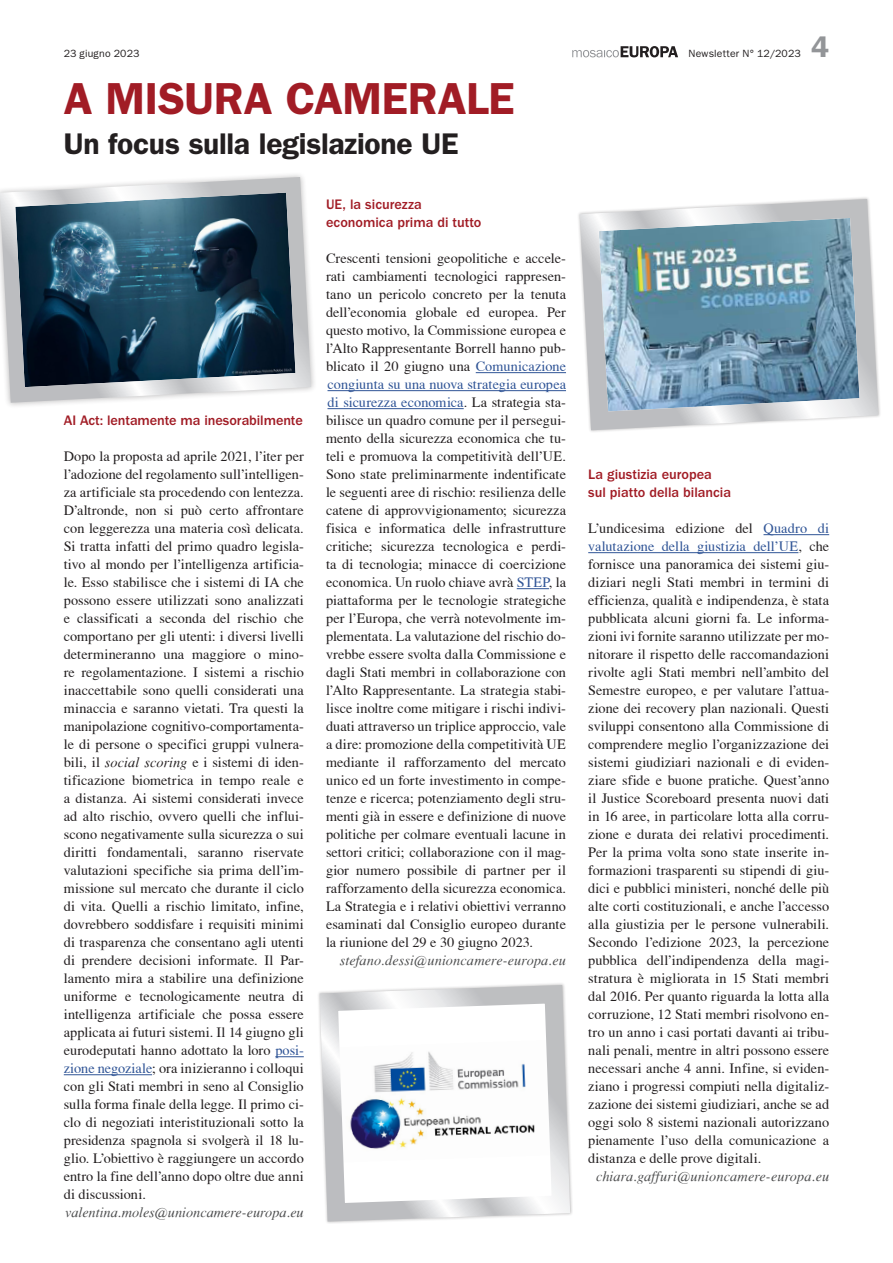
<style>
.page{position:relative;width:893px;height:1263px;background:#fff}
.page>*{position:absolute;margin:0;border:0;box-sizing:border-box;transform-origin:0 0}
.Titel_30{font:600 45px "ITC Franklin Gothic Std";letter-spacing:-.01em;color:#a11c25}
.Untertitel_20{font:600 30px "ITC Franklin Gothic Std";letter-spacing:-.01em;color:#231f20}
.t1{font:600 30px "ITC Franklin Gothic Std";color:#939598}
.Grundschrift{font:14.25px/18px "T Acc LAD";letter-spacing:.005em;color:#231f20;text-align:justify}
.Zwischentitel{font:500 14.25px/18px "ITC Franklin Gothic Std";color:#a11c25}
.Autor{font:14.25px "T Acc LAD Italic";letter-spacing:.005em;color:#4b4c4d}
.t2{font:10.5px "Franklin Gothic";letter-spacing:.015em;color:#231f20}
.s1{font-family:"T Acc LAD Italic"}
.s2{color:#2f5496}
</style>
<div class="page">
<svg style="left:572px;top:46px;width:106px;height:11px"></svg>
<hr style="left:763px;top:534px;width:66px;height:1px;background:#2f5496">
<hr style="left:588px;top:552px;width:210px;height:1px;background:#2f5496">
<hr style="left:476px;top:372px;width:90px;height:1px;background:#2f5496">
<hr style="left:327px;top:390px;width:239px;height:1px;background:#2f5496">
<hr style="left:327px;top:408px;width:137px;height:1px;background:#2f5496">
<hr style="left:517px;top:588px;width:32px;height:1px;background:#2f5496">
<svg style="left:318px;top:983px;width:254px;height:240px"></svg>
<svg style="left:578px;top:197px;width:302px;height:235px;background:#99b1bf"></svg>
<svg style="left:275px;top:1056px;width:29px;height:1px"></svg>
<hr style="left:64px;top:1074px;width:88px;height:1px;background:#2f5496">
<svg style="left:0;top:174px;width:314px;height:232px;background:#5f7584"></svg>
<p class="t2" style="left:64px;top:48px;width:77px">23 giugno 2023</p>
<p class="t2" style="left:689px;top:48px;width:114px">Newsletter N° 12/2023</p>
<p class="Titel_30" style="left:64px;top:72px;width:452px">A MISURA CAMERALE</p>
<p class="Untertitel_20" style="left:64px;top:126px;width:396px">Un focus sulla legislazione UE</p>
<h2 class="t1" style="left:811px;top:29px;width:19px">4</h2>
<p class="Zwischentitel" style="left:64px;top:411px;width:241px">AI Act: lentamente ma inesorabilmente</p>
<p class="Grundschrift" style="left:64px;top:447px;width:242px">Dopo la proposta ad aprile 2021, l’iter per l’adozione del regolamento sull’intelligen&shy;za artificiale sta procedendo con lentezza.<br>D’altronde, non si può certo affrontare con leggerezza una materia così delicata.<br>Si tratta infatti del primo quadro legisla&shy;tivo al mondo per l’intelligenza artificia&shy;le. Esso stabilisce che i sistemi di IA che possono essere utilizzati sono analizzati e classificati a seconda del rischio che comportano per gli utenti: i diversi livelli determineranno una maggiore o mino&shy;re regolamentazione. I sistemi a rischio inaccettabile sono quelli considerati una minaccia e saranno vietati. Tra questi la manipolazione cognitivo-comportamenta&shy;le di persone o specifici gruppi vulnera&shy;bili, il <span class="s1">social scoring</span> e i sistemi di iden&shy;tificazione biometrica in tempo reale e a distanza. Ai sistemi considerati invece ad alto rischio, ovvero quelli che influi&shy;scono negativamente sulla sicurezza o sui diritti fondamentali, saranno riservate valutazioni specifiche sia prima dell’im&shy;missione sul mercato che durante il ciclo di vita. Quelli a rischio limitato, infine, dovrebbero soddisfare i requisiti minimi di trasparenza che consentano agli utenti di prendere decisioni informate. Il Par&shy;lamento mira a stabilire una definizione uniforme e tecnologicamente neutra di intelligenza artificiale che possa essere applicata ai futuri sistemi. Il 14 giugno gli eurodeputati hanno adottato la loro <span class="s2">posi&shy;zione negoziale</span>; ora inizieranno i colloqui con gli Stati membri in seno al Consiglio sulla forma finale della legge. Il primo ci&shy;clo di negoziati interistituzionali sotto la presidenza spagnola si svolgerà il 18 lu&shy;glio. L’obiettivo è raggiungere un accordo entro la fine dell’anno dopo oltre due anni di discussioni.</p>
<p class="Autor" style="left:65px;top:1204px;width:240px">valentina.moles@unioncamere-europa.eu</p>
<p class="Zwischentitel" style="left:326px;top:195px;width:157px">UE, la sicurezza economica prima di tutto</p>
<p class="Grundschrift" style="left:326px;top:249px;width:242px">Crescenti tensioni geopolitiche e accele&shy;rati cambiamenti tecnologici rappresen&shy;tano un pericolo concreto per la tenuta dell’economia globale ed europea. Per questo motivo, la Commissione europea e l’Alto Rappresentante Borrell hanno pub&shy;blicato il 20 giugno una <span class="s2">Comunicazione congiunta su una nuova strategia europea di sicurezza economica</span>. La strategia sta&shy;bilisce un quadro comune per il persegui&shy;mento della sicurezza economica che tu&shy;teli e promuova la competitività dell’UE.<br>Sono state preliminarmente indentificate le seguenti aree di rischio: resilienza delle catene di approvvigionamento; sicurezza fisica e informatica delle infrastrutture critiche; sicurezza tecnologica e perdi&shy;ta di tecnologia; minacce di coercizione economica. Un ruolo chiave avrà <span class="s2">STEP</span>, la piattaforma per le tecnologie strategiche per l’Europa, che verrà notevolmente im&shy;plementata. La valutazione del rischio do&shy;vrebbe essere svolta dalla Commissione e dagli Stati membri in collaborazione con l’Alto Rappresentante. La strategia stabi&shy;lisce inoltre come mitigare i rischi indivi&shy;duati attraverso un triplice approccio, vale a dire: promozione della competitività UE mediante il rafforzamento del mercato unico ed un forte investimento in compe&shy;tenze e ricerca; potenziamento degli stru&shy;menti già in essere e definizione di nuove politiche per colmare eventuali lacune in settori critici; collaborazione con il mag&shy;gior numero possibile di partner per il rafforzamento della sicurezza economica.<br>La Strategia e i relativi obiettivi verranno esaminati dal Consiglio europeo durante la riunione del 29 e 30 giugno 2023.</p>
<p class="Autor" style="left:340px;top:952px;width:228px">stefano.dessi@unioncamere-europa.eu</p>
<p class="Zwischentitel" style="left:588px;top:465px;width:144px">La giustizia europea sul piatto della bilancia</p>
<p class="Grundschrift" style="left:588px;top:519px;width:242px">L’undicesima edizione del <span class="s2">Quadro di valutazione della giustizia dell’UE</span>, che fornisce una panoramica dei sistemi giu&shy;diziari negli Stati membri in termini di efficienza, qualità e indipendenza, è stata pubblicata alcuni giorni fa. Le informa&shy;zioni ivi fornite saranno utilizzate per mo&shy;nitorare il rispetto delle raccomandazioni rivolte agli Stati membri nell’ambito del Semestre europeo, e per valutare l’attua&shy;zione dei recovery plan nazionali. Questi sviluppi consentono alla Commissione di comprendere meglio l’organizzazione dei sistemi giudiziari nazionali e di eviden&shy;ziare sfide e buone pratiche. Quest’anno il Justice Scoreboard presenta nuovi dati in 16 aree, in particolare lotta alla corru&shy;zione e durata dei relativi procedimenti.<br>Per la prima volta sono state inserite in&shy;formazioni trasparenti su stipendi di giu&shy;dici e pubblici ministeri, nonché delle più alte corti costituzionali, e anche l’accesso alla giustizia per le persone vulnerabili.<br>Secondo l’edizione 2023, la percezione pubblica dell’indipendenza della magi&shy;stratura è migliorata in 15 Stati membri dal 2016. Per quanto riguarda la lotta alla corruzione, 12 Stati membri risolvono en&shy;tro un anno i casi portati davanti ai tribu&shy;nali penali, mentre in altri possono essere necessari anche 4 anni. Infine, si eviden&shy;ziano i progressi compiuti nella digitaliz&shy;zazione dei sistemi giudiziari, anche se ad oggi solo 8 sistemi nazionali autorizzano pienamente l’uso della comunicazione a distanza e delle prove digitali.</p>
<p class="Autor" style="left:596px;top:1168px;width:235px">chiara.gaffuri@unioncamere-europa.eu</p>
</div>
